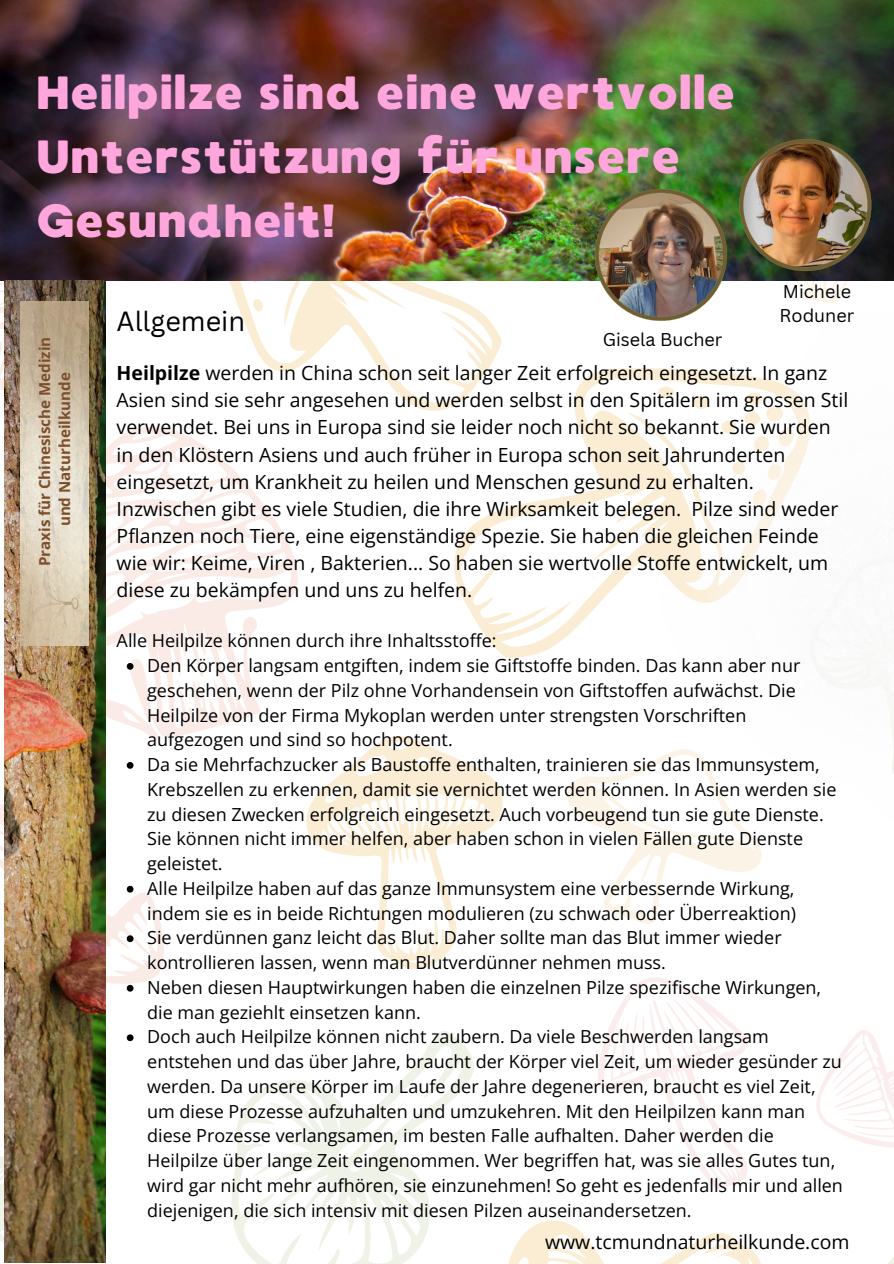
<style>
.page{position:relative;width:894px;height:1264px;background:#fff}
.page>*{position:absolute;margin:0;border:0;box-sizing:border-box;transform-origin:0 0}
.t1{font:46.5px/64.2px "MADE Waffle Soft";color:#ffa6dd}
.t2{font:27px "Canva Sans";color:#000}
.t3{font:19.5px/27px "Open Sans";color:#000}
.t4{font:18px/24.8px "Open Sans";color:#000}
.t5{font:18px/24.8px "Canva Sans";color:#000}
.t6{font:700 15.15px "Open Sans";color:#7d4e2b}
.s1{font-weight:700}
</style>
<div class="page">
<svg style="left:306px;top:736px;width:197px;height:233px"></svg>
<svg style="left:816px;top:1030px;width:77px;height:117px"></svg>
<svg style="left:0;top:1156px;width:103px;height:107px"></svg>
<svg style="left:211px;top:280px;width:292px;height:131px"></svg>
<svg style="left:248px;top:280px;width:13px;height:3px"></svg>
<svg style="left:252px;top:298px;width:11px;height:14px"></svg>
<svg style="left:231px;top:1031px;width:243px;height:232px"></svg>
<svg style="left:508px;top:1220px;width:253px;height:43px"></svg>
<svg style="left:598px;top:978px;width:150px;height:211px"></svg>
<svg style="left:567px;top:776px;width:48px;height:137px"></svg>
<svg style="left:105px;top:418px;width:193px;height:323px"></svg>
<svg style="left:889px;top:1258px;width:4px;height:5px"></svg>
<svg style="left:442px;top:367px;width:173px;height:292px"></svg>
<img style="left:0;top:0;width:739px;height:280px">
<img style="left:0;top:139px;width:105px;height:251px">
<img style="left:615px;top:215px;width:278px;height:709px">
<img style="left:739px;top:0;width:154px;height:303px">
<img style="left:594px;top:189px;width:132px;height:132px">
<svg style="left:127px;top:663px;width:6px;height:6px"></svg>
<svg style="left:127px;top:762px;width:6px;height:6px"></svg>
<svg style="left:0;top:803px;width:164px;height:188px"></svg>
<svg style="left:127px;top:1034px;width:6px;height:7px"></svg>
<img style="left:4px;top:280px;width:101px;height:982px">
<img style="left:21px;top:302px;width:67px;height:343px">
<img style="left:27px;top:579px;width:54px;height:41px">
<p class="t1" style="left:36px;top:61px;width:701px">Heilpilze sind eine wertvolle<br>Unterstützung für unsere<br>Gesundheit!</p>
<h3 class="t6" style="left:34px;top:566px;width:231px;rotate:-90deg">Praxis für Chinesische Medizin</h3>
<h3 class="t6" style="left:54px;top:526px;width:155px;rotate:-90deg">und Naturheilkunde</h3>
<p class="t2" style="left:117px;top:302px;width:130px">Allgemein</p>
<h2 class="t5" style="left:602px;top:327px;width:121px">Gisela Bucher</h2>
<p class="t5" style="left:779px;top:278px;width:76px">Michele<br>Roduner</p>
<p class="t3" style="left:117px;top:359px;width:733px"><span class="s1">Heilpilze</span> werden in China schon seit langer Zeit erfolgreich eingesetzt. In ganz Asien sind sie sehr angesehen und werden selbst in den Spitälern im grossen Stil verwendet. Bei uns in Europa sind sie leider noch nicht so bekannt. Sie wurden in den Klöstern Asiens und auch früher in Europa schon seit Jahrunderten eingesetzt, um Krankheit zu heilen und Menschen gesund zu erhalten.<br>Inzwischen gibt es viele Studien, die ihre Wirksamkeit belegen. Pilze sind weder Pflanzen noch Tiere, eine eigenständige Spezie. Sie haben die gleichen Feinde wie wir: Keime, Viren , Bakterien... So haben sie wertvolle Stoffe entwickelt, um diese zu bekämpfen und uns zu helfen.</p>
<p class="t4" style="left:117px;top:628px;width:381px">Alle Heilpilze können durch ihre Inhaltsstoffe:</p>
<p class="t4" style="left:147px;top:652px;width:654px">Den Körper langsam entgiften, indem sie Giftstoffe binden. Das kann aber nur geschehen, wenn der Pilz ohne Vorhandensein von Giftstoffen aufwächst. Die Heilpilze von der Firma Mykoplan werden unter strengsten Vorschriften aufgezogen und sind so hochpotent.</p>
<p class="t4" style="left:147px;top:751px;width:690px">Da sie Mehrfachzucker als Baustoffe enthalten, trainieren sie das Immunsystem, Krebszellen zu erkennen, damit sie vernichtet werden können. In Asien werden sie zu diesen Zwecken erfolgreich eingesetzt. Auch vorbeugend tun sie gute Dienste.<br>Sie können nicht immer helfen, aber haben schon in vielen Fällen gute Dienste geleistet.</p>
<h3 class="t4" style="left:147px;top:875px;width:650px">Alle Heilpilze haben auf das ganze Immunsystem eine verbessernde Wirkung, indem sie es in beide Richtungen modulieren (zu schwach oder Überreaktion)</h3>
<p class="t4" style="left:147px;top:925px;width:635px">Sie verdünnen ganz leicht das Blut. Daher sollte man das Blut immer wieder kontrollieren lassen, wenn man Blutverdünner nehmen muss.</p>
<p class="t4" style="left:147px;top:974px;width:675px">Neben diesen Hauptwirkungen haben die einzelnen Pilze spezifische Wirkungen, die man geziehlt einsetzen kann.</p>
<p class="t4" style="left:147px;top:1024px;width:697px">Doch auch Heilpilze können nicht zaubern. Da viele Beschwerden langsam entstehen und das über Jahre, braucht der Körper viel Zeit, um wieder gesünder zu werden. Da unsere Körper im Laufe der Jahre degenerieren, braucht es viel Zeit, um diese Prozesse aufzuhalten und umzukehren. Mit den Heilpilzen kann man diese Prozesse verlangsamen, im besten Falle aufhalten. Daher werden die Heilpilze über lange Zeit eingenommen. Wer begriffen hat, was sie alles Gutes tun, wird gar nicht mehr aufhören, sie einzunehmen! So geht es jedenfalls mir und allen diejenigen, die sich intensiv mit diesen Pilzen auseinandersetzen.</p>
<h3 class="t3" style="left:545px;top:1227px;width:306px">www.tcmundnaturheilkunde.com</h3>
</div>
